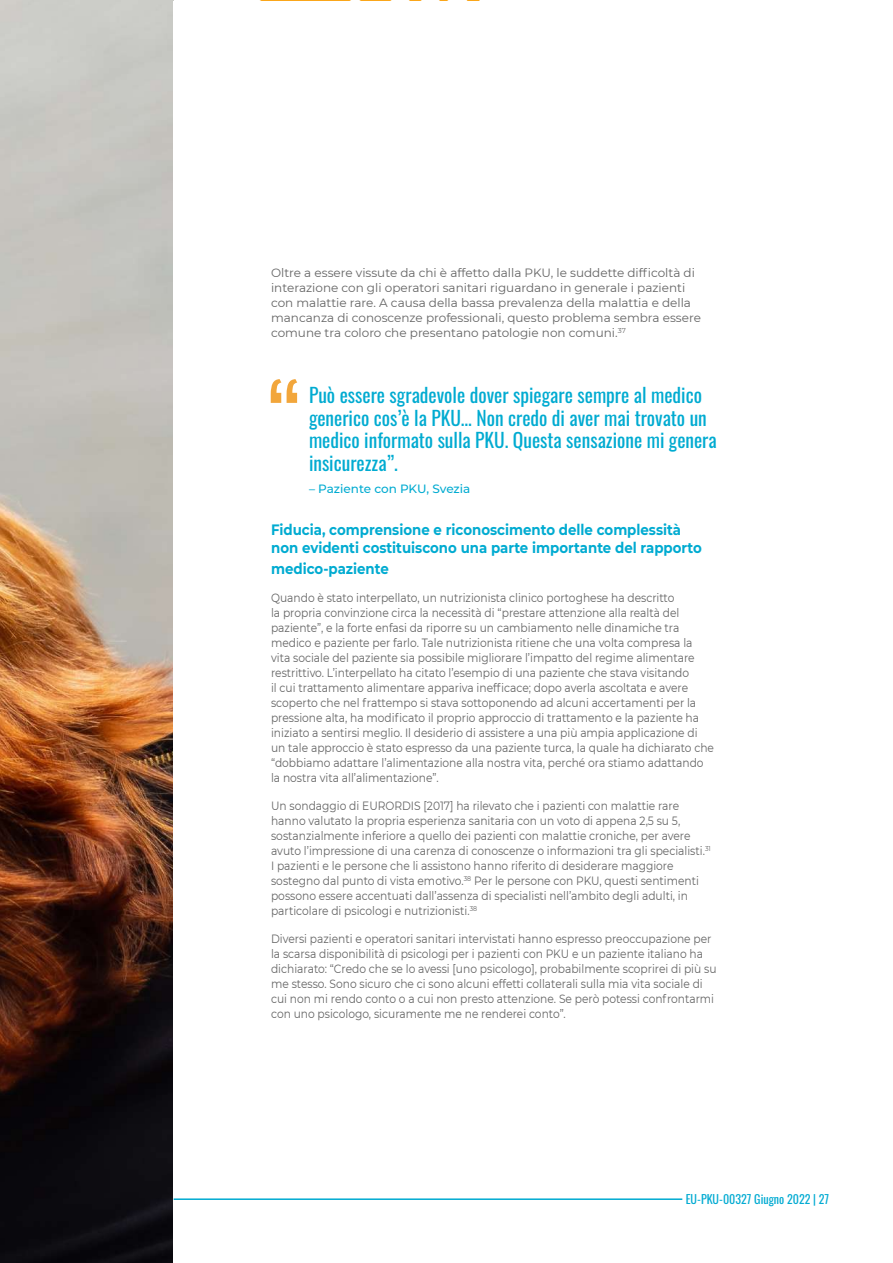
<style>
.page{position:relative;width:893px;height:1263px;background:#fff}
.page>*{position:absolute;margin:0;border:0;box-sizing:border-box;transform-origin:0 0}
.t1{font:90px "Oswald";color:#f2a63b}
.t2{font:19.5px/22.5px "Oswald";color:#00abd1}
.t3{font:700 15px/18px "Montserrat";color:#00abd1;scale:.89 1}
.t4{font:12px/15px "Montserrat";color:#646464;scale:.89 1}
.t5{font:12px/15px "Montserrat";color:#646464}
.t6{font:12px "Oswald";color:#03abd2}
.t7{font:500 12px "Montserrat";color:#00abd1}
</style>
<div class="page">
<svg style="left:0;top:0;width:174px;height:632px;background:#c3bdb3"></svg>
<img style="left:0;top:632px;width:173px;height:631px">
<div style="left:173px;top:1px;width:719px;height:1261px;background:#fff"></div>
<hr style="left:174px;top:1198px;width:508px;height:2px;background:#00abd1">
<p class="t5" style="left:271px;top:265px;width:431px">Oltre a essere vissute da chi è affetto dalla PKU, le suddette difficoltà di interazione con gli operatori sanitari riguardano in generale i pazienti con malattie rare. A causa della bassa prevalenza della malattia e della mancanza di conoscenze professionali, questo problema sembra essere comune tra coloro che presentano patologie non comuni.<sup>37</sup></p>
<h1 class="t1" style="left:268px;top:338px;width:36px">“</h1>
<h2 class="t2" style="left:309px;top:382px;width:409px">Può essere sgradevole dover spiegare sempre al medico generico cos’è la PKU... Non credo di aver mai trovato un medico informato sulla PKU. Questa sensazione mi genera insicurezza”.</h2>
<p class="t7" style="left:309px;top:481px;width:163px">– Paziente con PKU, Svezia</p>
<p class="t3" style="left:271px;top:520px;width:485px">Fiducia, comprensione e riconoscimento delle complessità non evidenti costituiscono una parte importante del rapporto</p>
<p class="t3" style="left:271px;top:559px;width:134px">medico-paziente</p>
<p class="t4" style="left:271px;top:590px;width:499px">Quando è stato interpellato, un nutrizionista clinico portoghese ha descritto<br>la propria convinzione circa la necessità di “prestare attenzione alla realtà del paziente”, e la forte enfasi da riporre su un cambiamento nelle dinamiche tra medico e paziente per farlo. Tale nutrizionista ritiene che una volta compresa la vita sociale del paziente sia possibile migliorare l’impatto del regime alimentare restrittivo. L’interpellato ha citato l’esempio di una paziente che stava visitando<br>il cui trattamento alimentare appariva inefficace; dopo averla ascoltata e avere scoperto che nel frattempo si stava sottoponendo ad alcuni accertamenti per la pressione alta, ha modificato il proprio approccio di trattamento e la paziente ha iniziato a sentirsi meglio. Il desiderio di assistere a una più ampia applicazione di un tale approccio è stato espresso da una paziente turca, la quale ha dichiarato che “dobbiamo adattare l’alimentazione alla nostra vita, perché ora stiamo adattando la nostra vita all’alimentazione”.</p>
<p class="t4" style="left:271px;top:798px;width:496px">Un sondaggio di EURORDIS [2017] ha rilevato che i pazienti con malattie rare hanno valutato la propria esperienza sanitaria con un voto di appena 2,5 su 5, sostanzialmente inferiore a quello dei pazienti con malattie croniche, per avere avuto l’impressione di una carenza di conoscenze o informazioni tra gli specialisti.<sup>31<br></sup>I pazienti e le persone che li assistono hanno riferito di desiderare maggiore sostegno dal punto di vista emotivo.<sup>38</sup> Per le persone con PKU, questi sentimenti possono essere accentuati dall’assenza di specialisti nell’ambito degli adulti, in particolare di psicologi e nutrizionisti.<sup>38</sup></p>
<p class="t4" style="left:271px;top:930px;width:502px">Diversi pazienti e operatori sanitari intervistati hanno espresso preoccupazione per la scarsa disponibilità di psicologi per i pazienti con PKU e un paziente italiano ha dichiarato: “Credo che se lo avessi [uno psicologo], probabilmente scoprirei di più su me stesso. Sono sicuro che ci sono alcuni effetti collaterali sulla mia vita sociale di cui non mi rendo conto o a cui non presto attenzione. Se però potessi confrontarmi con uno psicologo, sicuramente me ne renderei conto”.</p>
<p class="t6" style="left:686px;top:1188px;width:145px">EU-PKU-00327 Giugno 2022 | 27</p>
</div>
